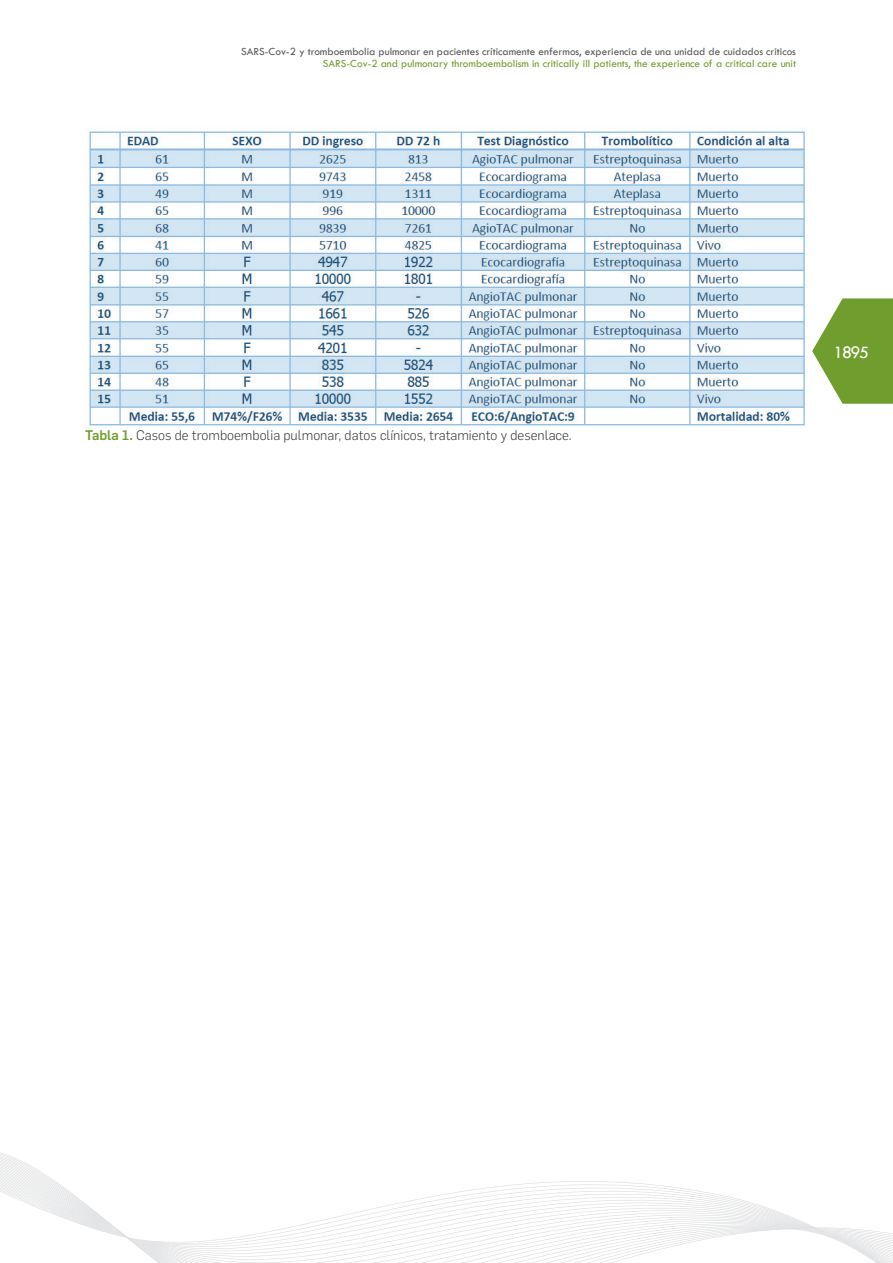
<style>
.page{position:relative;width:893px;height:1263px;background:#fff}
.page>*{position:absolute;margin:0;border:0;box-sizing:border-box;transform-origin:0 0}
.t1{font:18px "Tw Cen";color:#fff}
.t2{font:300 13.65px "Flama";color:#3e3e3f}
.t3{font:11.25px "Tw Cen";color:#57585a}
.t4{font:11.25px "Tw Cen";color:#709e2e}
.s1{font-weight:500;color:#709e2e}
</style>
<div class="page">
<svg style="left:812px;top:298px;width:81px;height:106px"></svg>
<svg style="left:0;top:1167px;width:893px;height:96px"></svg>
<img style="left:89px;top:131px;width:716px;height:295px">
<p class="t3" style="left:241px;top:45px;width:556px">SARS-Cov-2 y tromboembolia pulmonar en pacientes críticamente enfermos, experiencia de una unidad de cuidados criticos</p>
<p class="t4" style="left:323px;top:57px;width:475px">SARS-Cov-2 and pulmonary thromboembolism in critically ill patients, the experience of a critical care unit</p>
<p class="t2" style="left:85px;top:426px;width:488px"><span class="s1">Tabla 1.</span> Casos de tromboembolia pulmonar, datos clínicos, tratamiento y desenlace.</p>
<h1 class="t1" style="left:833px;top:341px;width:37px">1895</h1>
</div>
